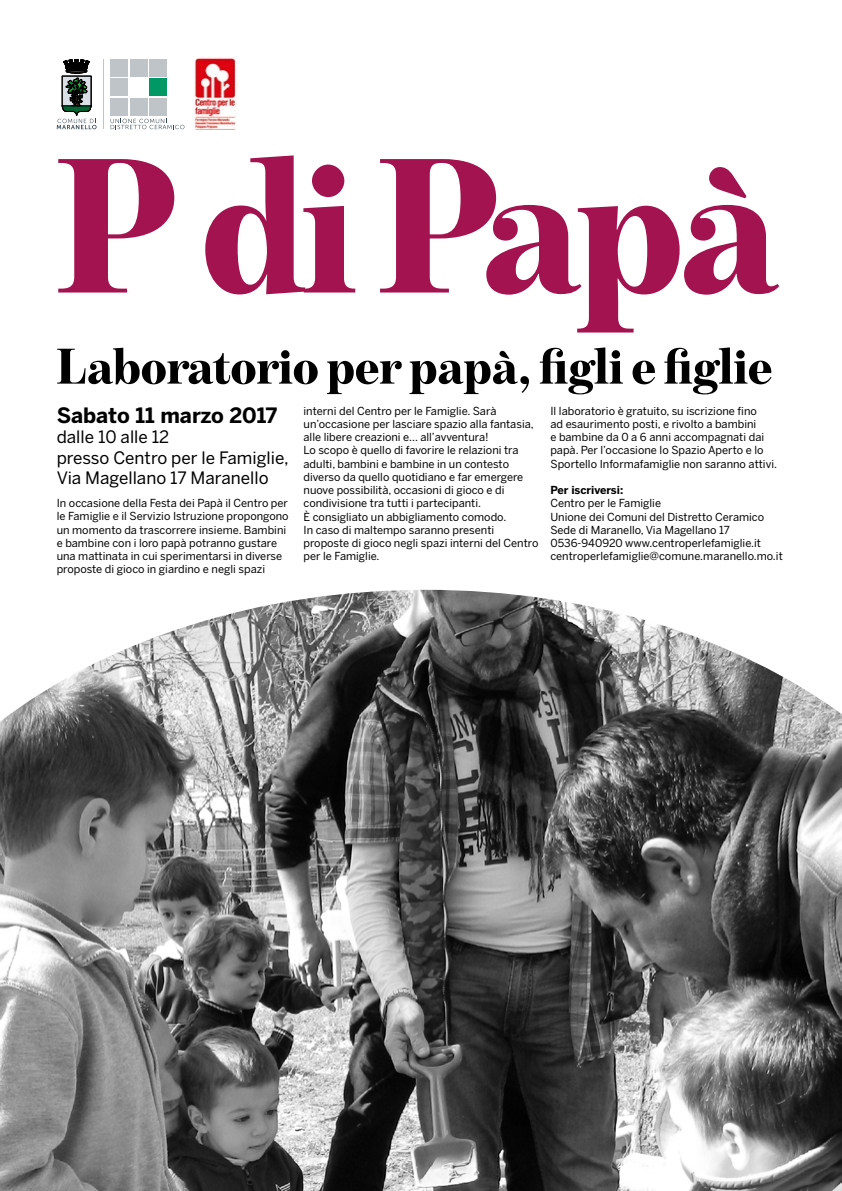
<style>
.page{position:relative;width:842px;height:1191px;background:#fff}
.page>*{position:absolute;margin:0;border:0;box-sizing:border-box;transform-origin:0 0}
.t1{font:900 195px "Benton Mod Disp";letter-spacing:-.025em;color:#a2134f}
.t2{font:900 51px "Benton Mod Disp";color:#000}
.t3{font:700 21px "Benton Sans";letter-spacing:-.005em;color:#000}
.t4{font:17px/20.4px "Benton Sans";color:#000}
.t5{font:11px/13.2px "Benton Sans";color:#000}
.t6{font:700 11px "Benton Sans";color:#000}
</style>
<div class="page">
<img style="left:0;top:590px;width:842px;height:601px">
<div style="left:149px;top:59px;width:17px;height:18px;background:#bec4c8"></div>
<div style="left:130px;top:59px;width:17px;height:18px;background:#bec4c8"></div>
<div style="left:111px;top:59px;width:17px;height:18px;background:#bec4c8"></div>
<div style="left:149px;top:79px;width:17px;height:17px;background:#096"></div>
<div style="left:111px;top:79px;width:17px;height:17px;background:#bec4c8"></div>
<div style="left:149px;top:98px;width:17px;height:17px;background:#bec4c8"></div>
<div style="left:130px;top:98px;width:17px;height:17px;background:#bec4c8"></div>
<div style="left:111px;top:98px;width:17px;height:17px;background:#bec4c8"></div>
<svg style="left:111px;top:119px;width:73px;height:10px"></svg>
<hr style="left:103px;top:59px;width:1px;height:70px;background:#bdc5c9">
<svg style="left:57px;top:59px;width:40px;height:70px"></svg>
<img style="left:193px;top:57px;width:44px;height:73px">
<h1 class="t1" style="left:57px;top:117px;width:724px">P di Papà</h1>
<h2 class="t2" style="left:57px;top:338px;width:717px">Laboratorio per papà, figli e figlie</h2>
<h3 class="t3" style="left:57px;top:402px;width:222px">Sabato 11 marzo 2017</h3>
<h3 class="t4" style="left:57px;top:426px;width:234px">dalle 10 alle 12<br>presso Centro per le Famiglie,<br>Via Magellano 17 Maranello</h3>
<p class="t5" style="left:57px;top:496px;width:233px">In occasione della Festa dei Papà il Centro per le Famiglie e il Servizio Istruzione propongono un momento da trascorrere insieme. Bambini e bambine con i loro papà potranno gustare una mattinata in cui sperimentarsi in diverse proposte di gioco in giardino e negli spazi</p>
<p class="t5" style="left:304px;top:404px;width:236px">interni del Centro per le Famiglie. Sarà un’occasione per lasciare spazio alla fantasia, alle libere creazioni e… all’avventura!<br>Lo scopo è quello di favorire le relazioni tra adulti, bambini e bambine in un contesto diverso da quello quotidiano e far emergere nuove possibilità, occasioni di gioco e di condivisione tra tutti i partecipanti.<br>È consigliato un abbigliamento comodo.<br>In caso di maltempo saranno presenti proposte di gioco negli spazi interni del Centro per le Famiglie.</p>
<p class="t5" style="left:550px;top:404px;width:228px">Il laboratorio è gratuito, su iscrizione fino<br>ad esaurimento posti, e rivolto a bambini<br>e bambine da 0 a 6 anni accompagnati dai papà. Per l’occasione lo Spazio Aperto e lo Sportello Informafamiglie non saranno attivi.</p>
<p class="t6" style="left:550px;top:483px;width:74px">Per iscriversi:</p>
<p class="t5" style="left:550px;top:496px;width:234px">Centro per le Famiglie<br>Unione dei Comuni del Distretto Ceramico Sede di Maranello, Via Magellano 17<br>0536-940920 www.centroperlefamiglie.it centroperlefamiglie@comune.maranello.mo.it</p>
</div>
